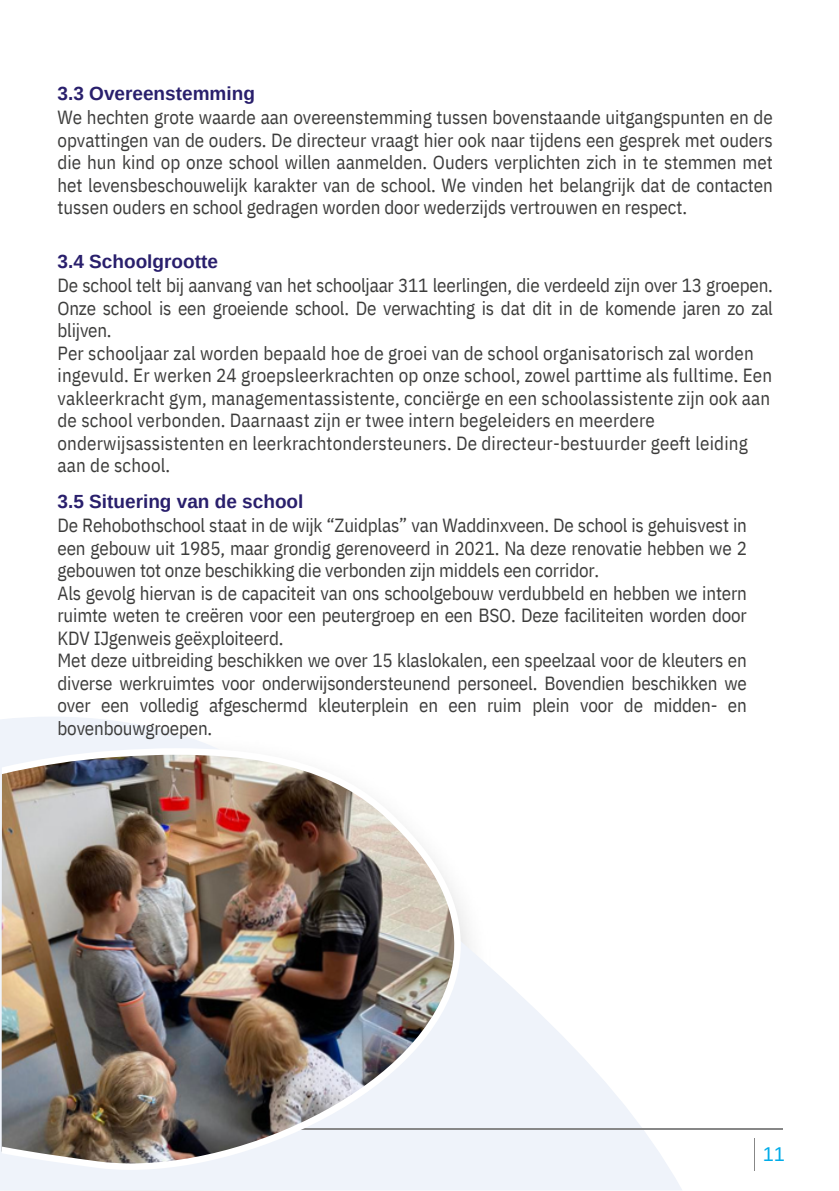
<style>
.page{position:relative;width:839px;height:1191px;background:#fff}
.page>*{position:absolute;margin:0;border:0;box-sizing:border-box;transform-origin:0 0}
.t1{font:20px "Arimo";color:#00ace9}
.t2{font:19px/22.4px "IBM Plex Sans Cond";letter-spacing:.01em;color:#3c3c3b;text-align:justify}
.t3{font:700 19px "Arimo";color:#291f6c}
</style>
<div class="page">
<svg style="left:0;top:717px;width:682px;height:474px"></svg>
<hr style="left:71px;top:1129px;width:711px;height:1px;background:#878787">
<hr style="left:754px;top:1139px;width:1px;height:32px;background:#878787">
<img style="left:2px;top:748px;width:463px;height:422px">
<p class="t3" style="left:58px;top:83px;width:199px">3.3 Overeenstemming</p>
<p class="t2" style="left:58px;top:106px;width:716px">We hechten grote waarde aan overeenstemming tussen bovenstaande uitgangspunten en de opvattingen van de ouders. De directeur vraagt hier ook naar tijdens een gesprek met ouders die hun kind op onze school willen aanmelden. Ouders verplichten zich in te stemmen met het levensbeschouwelijk karakter van de school. We vinden het belangrijk dat de contacten tussen ouders en school gedragen worden door wederzijds vertrouwen en respect.</p>
<p class="t3" style="left:58px;top:251px;width:162px">3.4 Schoolgrootte</p>
<p class="t2" style="left:58px;top:274px;width:717px">De school telt bij aanvang van het schooljaar 311 leerlingen, die verdeeld zijn over 13 groepen.<br>Onze school is een groeiende school. De verwachting is dat dit in de komende jaren zo zal blijven.</p>
<p class="t2" style="left:58px;top:341px;width:716px;text-align:left">Per schooljaar zal worden bepaald hoe de groei van de school organisatorisch zal worden ingevuld. Er werken 24 groepsleerkrachten op onze school, zowel parttime als fulltime. Een vakleerkracht gym, managementassistente, conciërge en een schoolassistente zijn ook aan de school verbonden. Daarnaast zijn er twee intern begeleiders en meerdere onderwijsassistenten en leerkrachtondersteuners. De directeur-bestuurder geeft leiding aan de school.</p>
<p class="t3" style="left:58px;top:491px;width:247px">3.5 Situering van de school</p>
<p class="t2" style="left:58px;top:514px;width:690px">De Rehobothschool staat in de wijk “Zuidplas” van Waddinxveen. De school is gehuisvest in een gebouw uit 1985, maar grondig gerenoveerd in 2021. Na deze renovatie hebben we 2 gebouwen tot onze beschikking die verbonden zijn middels een corridor.</p>
<p class="t2" style="left:58px;top:581px;width:690px">Als gevolg hiervan is de capaciteit van ons schoolgebouw verdubbeld en hebben we intern ruimte weten te creëren voor een peutergroep en een BSO. Deze faciliteiten worden door KDV IJgenweis geëxploiteerd.</p>
<p class="t2" style="left:58px;top:649px;width:690px">Met deze uitbreiding beschikken we over 15 klaslokalen, een speelzaal voor de kleuters en diverse werkruimtes voor onderwijsondersteunend personeel. Bovendien beschikken we over een volledig afgeschermd kleuterplein en een ruim plein voor de midden- en bovenbouwgroepen.</p>
<p class="t1" style="left:762px;top:1143px;width:24px">11</p>
</div>
